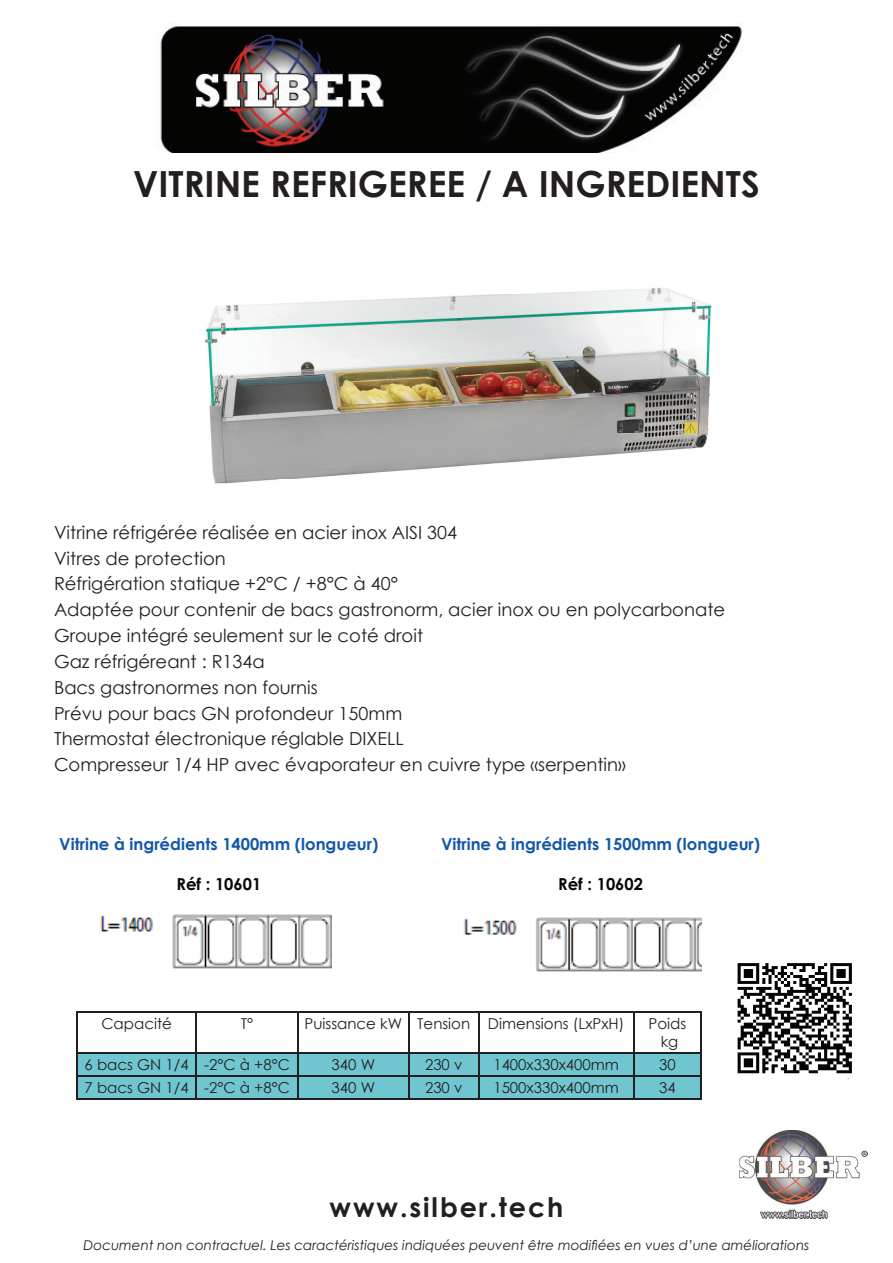
<style>
.page{position:relative;width:893px;height:1263px;background:#fff}
.page>*{position:absolute;margin:0;border:0;box-sizing:border-box;transform-origin:0 0}
.t1{font:700 36px "Century Gothic";color:#231f20}
.t2{font:700 27px "Century Gothic";letter-spacing:.07em;color:#231f20}
.t3{font:18px/25.8px "Century Gothic";color:#231f20}
.t4{font:700 16.5px "Century Gothic";color:#1357a7}
.t5{font:700 16.5px "Century Gothic";color:#0a0507}
.t6{font:15px/18px "Century Gothic";color:#231f20;text-align:center}
.t7{font:italic 13.5px "Century Gothic";color:#231f20}
</style>
<div class="page">
<img style="left:160px;top:26px;width:582px;height:126px">
<img style="left:739px;top:1130px;width:128px;height:88px">
<img style="left:205px;top:287px;width:507px;height:197px">
<hr style="left:77px;top:1011px;width:119px;height:1px;background:#231f20">
<hr style="left:77px;top:1012px;width:1px;height:40px;background:#231f20">
<hr style="left:196px;top:1011px;width:102px;height:1px;background:#231f20">
<hr style="left:195px;top:1012px;width:2px;height:40px;background:#231f20">
<hr style="left:298px;top:1011px;width:111px;height:1px;background:#231f20">
<hr style="left:297px;top:1012px;width:2px;height:40px;background:#231f20">
<hr style="left:409px;top:1011px;width:70px;height:1px;background:#231f20">
<hr style="left:408px;top:1012px;width:1px;height:40px;background:#231f20">
<hr style="left:479px;top:1011px;width:155px;height:1px;background:#231f20">
<hr style="left:478px;top:1012px;width:2px;height:40px;background:#231f20">
<hr style="left:634px;top:1011px;width:68px;height:1px;background:#231f20">
<hr style="left:633px;top:1012px;width:1px;height:40px;background:#231f20">
<hr style="left:700px;top:1012px;width:2px;height:40px;background:#231f20">
<hr style="left:77px;top:1052px;width:119px;height:1px;background:#231f20">
<hr style="left:196px;top:1052px;width:102px;height:1px;background:#231f20">
<hr style="left:298px;top:1052px;width:111px;height:1px;background:#231f20">
<hr style="left:409px;top:1052px;width:70px;height:1px;background:#231f20">
<hr style="left:479px;top:1052px;width:155px;height:1px;background:#231f20">
<hr style="left:634px;top:1052px;width:68px;height:1px;background:#231f20">
<hr style="left:700px;top:1053px;width:2px;height:22px;background:#231f20">
<hr style="left:634px;top:1075px;width:68px;height:2px;background:#231f20">
<svg style="left:77px;top:1053px;width:623px;height:45px;background:#69b7c0"></svg>
<hr style="left:700px;top:1077px;width:2px;height:21px;background:#231f20">
<hr style="left:77px;top:1098px;width:119px;height:2px;background:#231f20">
<hr style="left:196px;top:1098px;width:102px;height:2px;background:#231f20">
<hr style="left:298px;top:1098px;width:111px;height:2px;background:#231f20">
<hr style="left:409px;top:1098px;width:70px;height:2px;background:#231f20">
<hr style="left:479px;top:1098px;width:155px;height:2px;background:#231f20">
<hr style="left:634px;top:1098px;width:68px;height:2px;background:#231f20">
<img style="left:737px;top:963px;width:115px;height:116px">
<img style="left:100px;top:914px;width:232px;height:55px">
<img style="left:463px;top:917px;width:239px;height:55px">
<h1 class="t1" style="left:133px;top:157px;width:628px">VITRINE REFRIGEREE / A INGREDIENTS</h1>
<p class="t3" style="left:54px;top:519px;width:673px">Vitrine réfrigérée réalisée en acier inox AISI 304<br>Vitres de protection<br>Réfrigération statique +2°C / +8°C à 40°<br>Adaptée pour contenir de bacs gastronorm, acier inox ou en polycarbonate Groupe intégré seulement sur le coté droit<br>Gaz réfrigéreant : R134a<br>Bacs gastronormes non fournis<br>Prévu pour bacs GN profondeur 150mm<br>Thermostat électronique réglable DIXELL<br>Compresseur 1/4 HP avec évaporateur en cuivre type «serpentin»</p>
<p class="t4" style="left:59px;top:832px;width:321px">Vitrine à ingrédients 1400mm (longueur)</p>
<p class="t5" style="left:176px;top:871px;width:86px">Réf : 10601</p>
<p class="t4" style="left:441px;top:832px;width:321px">Vitrine à ingrédients 1500mm (longueur)</p>
<p class="t5" style="left:558px;top:871px;width:86px">Réf : 10602</p>
<p class="t6" style="left:101px;top:1014px;width:72px">Capacité</p>
<p class="t6" style="left:241px;top:1014px;width:14px">T°</p>
<p class="t6" style="left:305px;top:1014px;width:321px">Puissance kW Tension Dimensions (LxPxH)</p>
<p class="t6" style="left:649px;top:1014px;width:39px">Poids kg</p>
<p class="t6" style="left:85px;top:1055px;width:207px">6 bacs GN 1/4 -2°C à +8°C</p>
<p class="t6" style="left:332px;top:1055px;width:45px">340 W</p>
<p class="t6" style="left:425px;top:1055px;width:39px">230 v</p>
<p class="t6" style="left:493px;top:1055px;width:127px">1400x330x400mm</p>
<p class="t6" style="left:659px;top:1055px;width:18px">30</p>
<p class="t6" style="left:85px;top:1079px;width:207px">7 bacs GN 1/4 -2°C à +8°C</p>
<p class="t6" style="left:332px;top:1079px;width:45px">340 W</p>
<p class="t6" style="left:425px;top:1079px;width:39px">230 v</p>
<p class="t6" style="left:493px;top:1079px;width:127px">1500x330x400mm</p>
<p class="t6" style="left:659px;top:1079px;width:18px">34</p>
<h2 class="t2" style="left:330px;top:1187px;width:235px">www.silber.tech</h2>
<p class="t7" style="left:83px;top:1235px;width:727px">Document non contractuel. Les caractéristiques indiquées peuvent être modifiées en vues d’une améliorations</p>
</div>
